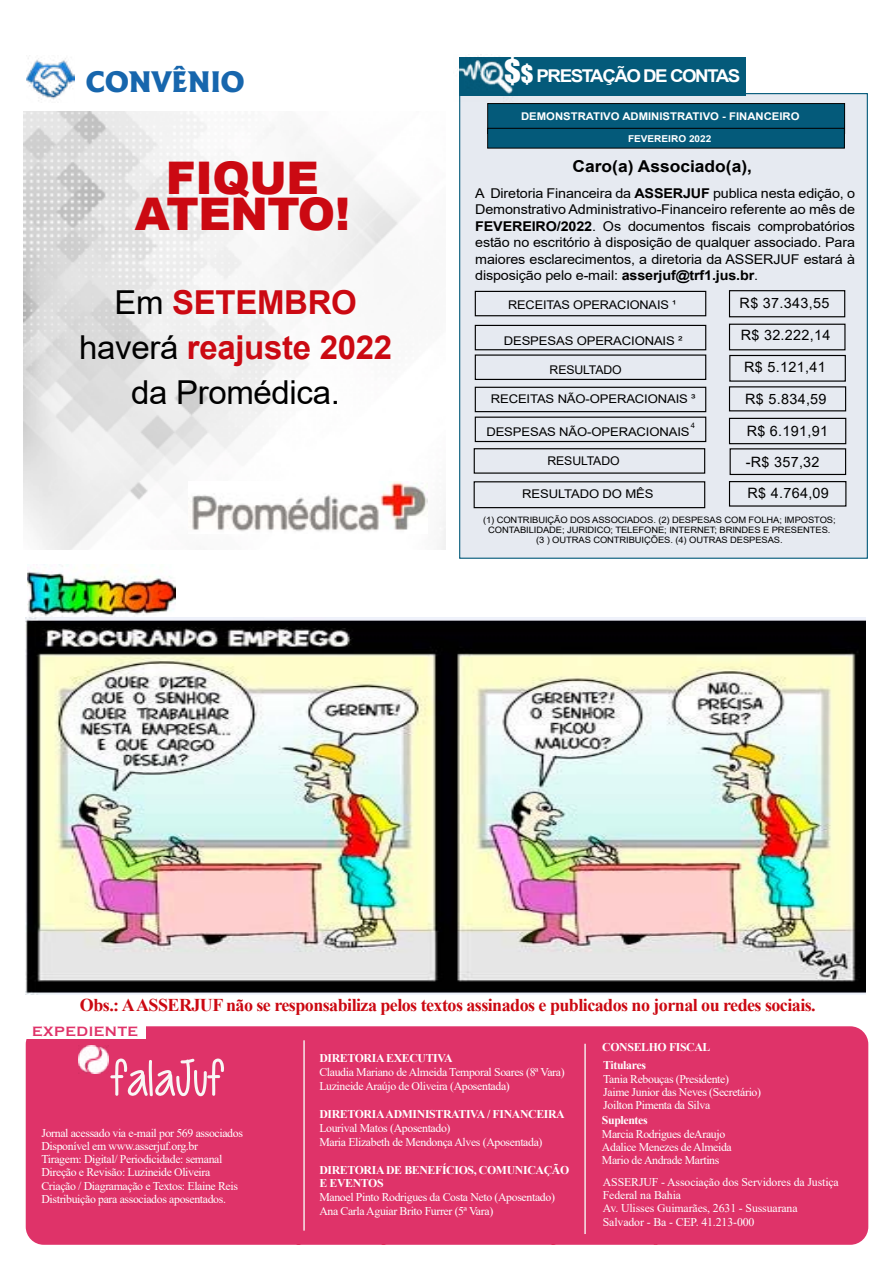
<style>
.page{position:relative;width:893px;height:1263px;background:#fff}
.page>*{position:absolute;margin:0;border:0;box-sizing:border-box;transform-origin:0 0}
.t1{font:50.7px "Cutie Patootie";letter-spacing:-.01em;color:#f8f6f5}
.t2{font:900 45px/36px "Arial";letter-spacing:-.01em;color:#cb0912;text-align:center}
.t3{font:33px/45px "Arial";letter-spacing:-.01em;color:#000;text-align:center}
.t4{font:800 27px "Albertus";letter-spacing:-.01em;color:#1766ad}
.t5{font:700 18px "Times New Roman";letter-spacing:-.03em;color:#cb0912}
.t6{font:700 17.7px "Arial";letter-spacing:-.08em;color:#fff;scale:1.06 1}
.t7{font:700 16.35px "Arial";color:#000;scale:1.06 1}
.t8{font:14.25px/30.8px "Arial";letter-spacing:.02em;color:#000}
.t9{font:700 13.95px "Copperplate Gothic";letter-spacing:.04em;color:#df3369}
.t10{font:13.5px/16.5px "Arial";letter-spacing:-.01em;color:#000;text-align:justify;scale:1.06 1}
.t11{font:12px "Arial";letter-spacing:-.01em;color:#000;scale:1.09 1}
.t12{font:12px "Arial";letter-spacing:-.01em;color:#000;scale:1.06 1}
.t13{font:12px "Arial";letter-spacing:-.01em;color:#000}
.t14{font:11.85px/13.2px "Times New Roman";letter-spacing:-.03em;color:#fff}
.t15{font:700 11.85px/14px "Times New Roman";letter-spacing:-.03em;color:#fff}
.t16{font:11.85px/13.2px "Times New Roman";letter-spacing:-.01em;color:#fff}
.t17{font:700 10.65px "Arial";color:#fff;scale:1.06 1}
.t18{font:700 9.45px "Arial";color:#fff;scale:1.06 1}
.t19{font:8.85px/10.1px "Arial";letter-spacing:-.01em;color:#000;text-align:center;scale:1.06 1}
.t20{font:7.5px "Arial";color:#000}
.s1{font-weight:700;color:#cb0912}
.s2{font-family:"Impact";font-weight:400;font-size:30.3px}
.s3{font-family:"Impact";font-weight:400;font-size:22.65px}
.s4{font-weight:700}
</style>
<div class="page">
<img style="left:26px;top:58px;width:49px;height:43px">
<div style="left:26px;top:1026px;width:842px;height:219px;background:#df3369;border-radius:18px"></div>
<hr style="left:303px;top:1040px;width:2px;height:190px;background:#f8f6f5">
<div style="left:24px;top:1026px;width:121px;height:13px;background:#fff"></div>
<img style="left:79px;top:1045px;width:29px;height:28px">
<hr style="left:584px;top:1044px;width:2px;height:190px;background:#f8f6f5">
<img style="left:27px;top:564px;width:149px;height:54px">
<div style="left:460px;top:94px;width:407px;height:464px;background:#e6eaf1"></div>
<div style="left:488px;top:104px;width:357px;height:30px;background:#045a7a"></div>
<div style="left:487px;top:103px;width:358px;height:31px;border:1px solid #000"></div>
<div style="left:488px;top:128px;width:356px;height:20px;background:#045a7a"></div>
<div style="left:487px;top:128px;width:358px;height:20px;border:1px solid #000"></div>
<div style="left:459px;top:57px;width:287px;height:38px;background:#045a7a"></div>
<div style="left:729px;top:290px;width:116px;height:27px;border:1px solid #000"></div>
<div style="left:729px;top:324px;width:116px;height:26px;border:1px solid #000"></div>
<div style="left:729px;top:418px;width:117px;height:26px;border:1px solid #000"></div>
<div style="left:729px;top:481px;width:117px;height:26px;border:1px solid #000"></div>
<div style="left:474px;top:481px;width:231px;height:27px;border:1px solid #000"></div>
<img style="left:457px;top:56px;width:60px;height:46px">
<div style="left:474px;top:448px;width:231px;height:26px;border:1px solid #000"></div>
<div style="left:729px;top:355px;width:117px;height:27px;border:1px solid #000"></div>
<div style="left:730px;top:448px;width:116px;height:27px;border:1px solid #000"></div>
<div style="left:475px;top:417px;width:231px;height:25px;border:1px solid #000"></div>
<div style="left:475px;top:387px;width:231px;height:25px;border:1px solid #000"></div>
<div style="left:475px;top:354px;width:231px;height:26px;border:1px solid #000"></div>
<div style="left:475px;top:325px;width:231px;height:25px;border:1px solid #000"></div>
<div style="left:475px;top:291px;width:231px;height:25px;border:1px solid #000"></div>
<img style="left:23px;top:111px;width:422px;height:439px">
<img style="left:188px;top:482px;width:239px;height:51px">
<img style="left:26px;top:618px;width:839px;height:376px">
<h3 class="t4" style="left:86px;top:65px;width:161px">CONVÊNIO</h3>
<h2 class="t2" style="left:135px;top:158px;width:217px">FIQUE<br>ATENTO!</h2>
<h3 class="t3" style="left:79px;top:280px;width:314px">Em <span class="s1">SETEMBRO </span>haverá <span class="s1">reajuste 2022 </span>da Promédica.</h3>
<h3 class="t6" style="left:504px;top:63px;width:224px"><span class="s2">$</span><span class="s3">$</span> PRESTAÇÃO DE CONTAS</h3>
<p class="t17" style="left:521px;top:109px;width:264px">DEMONSTRATIVO ADMINISTRATIVO - FINANCEIRO</p>
<p class="t18" style="left:628px;top:132px;width:80px">FEVEREIRO 2022</p>
<h3 class="t7" style="left:573px;top:155px;width:171px">Caro(a) Associado(a),</h3>
<p class="t10" style="left:475px;top:185px;width:360px">A Diretoria Financeira da <span class="s4">ASSERJUF</span> publica nesta edição, o Demonstrativo Administrativo-Financeiro referente ao mês de <span class="s4">FEVEREIRO/2022</span>. Os documentos fiscais comprobatórios estão no escritório à disposição de qualquer associado. Para maiores esclarecimentos, a diretoria da ASSERJUF estará à disposição pelo e-mail: <span class="s4">asserjuf@trf1.jus.br</span>.</p>
<p class="t12" style="left:508px;top:296px;width:160px">RECEITAS OPERACIONAIS ¹</p>
<p class="t11" style="left:504px;top:332px;width:165px">DESPESAS OPERACIONAIS ²</p>
<p class="t13" style="left:550px;top:361px;width:74px">RESULTADO</p>
<p class="t11" style="left:491px;top:390px;width:189px">RECEITAS NÃO-OPERACIONAIS ³</p>
<p class="t20" style="left:691px;top:420px;width:6px">4</p>
<p class="t11" style="left:486px;top:423px;width:188px">DESPESAS NÃO-OPERACIONAIS</p>
<p class="t13" style="left:547px;top:452px;width:74px">RESULTADO</p>
<p class="t11" style="left:522px;top:485px;width:122px">RESULTADO DO MÊS</p>
<p class="t8" style="left:740px;top:287px;width:91px">R$ 37.343,55</p>
<p class="t8" style="left:741px;top:320px;width:91px">R$ 32.222,14</p>
<p class="t8" style="left:744px;top:352px;width:83px">R$ 5.121,41</p>
<p class="t8" style="left:745px;top:383px;width:83px">R$ 5.834,59</p>
<p class="t8" style="left:746px;top:416px;width:85px">R$ 6.191,91 -R$ 357,32<br>R$ 4.764,09</p>
<p class="t19" style="left:483px;top:515px;width:334px">(1) CONTRIBUIÇÃO DOS ASSOCIADOS. (2) DESPESAS COM FOLHA; IMPOSTOS;<br>CONTABILIDADE; JURIDICO; TELEFONE; INTERNET; BRINDES E PRESENTES.<br>(3 ) OUTRAS CONTRIBUIÇÕES. (4) OUTRAS DESPESAS.</p>
<h3 class="t5" style="left:80px;top:992px;width:737px">Obs.: A ASSERJUF não se responsabiliza pelos textos assinados e publicados no jornal ou redes sociais.</h3>
<p class="t9" style="left:32px;top:1023px;width:107px">EXPEDIENTE</p>
<h1 class="t1" style="left:109px;top:1051px;width:115px">falaJuf</h1>
<p class="t14" style="left:41px;top:1126px;width:203px">Jornal acessado via e-mail por 569 associados Disponível em www.asserjuf.org.br<br>Tiragem: Digital/ Periodicidade: semanal Direção e Revisão: Luzineide Oliveira Criação / Diagramação e Textos: Elaine Reis Distribuição para associados aposentados.</p>
<p class="t15" style="left:319px;top:1051px;width:135px">DIRETORIA EXECUTIVA</p>
<p class="t14" style="left:319px;top:1065px;width:247px;line-height:14px">Claudia Mariano de Almeida Temporal Soares (8ª Vara)<br>Luzineide Araújo de Oliveira (Aposentada)</p>
<p class="t15" style="left:319px;top:1107px;width:247px">DIRETORIA ADMINISTRATIVA / FINANCEIRA</p>
<p class="t14" style="left:319px;top:1120px;width:225px;line-height:14px">Lourival Matos (Aposentado)<br>Maria Elizabeth de Mendonça Alves (Aposentada)</p>
<p class="t15" style="left:319px;top:1162px;width:251px">DIRETORIA DE BENEFÍCIOS, COMUNICAÇÃO<br>E EVENTOS</p>
<p class="t14" style="left:319px;top:1190px;width:237px;line-height:14px">Manoel Pinto Rodrigues da Costa Neto (Aposentado)<br>Ana Carla Aguiar Brito Furrer (5ª Vara)</p>
<p class="t15" style="left:602px;top:1040px;width:110px">CONSELHO FISCAL</p>
<p class="t15" style="left:603px;top:1058px;width:44px">Titulares</p>
<p class="t14" style="left:603px;top:1071px;width:159px">Tania Rebouças (Presidente)<br>Jaime Junior das Neves (Secretário)<br>Joilton Pimenta da Silva</p>
<p class="t15" style="left:602px;top:1113px;width:47px">Suplentes</p>
<p class="t14" style="left:602px;top:1127px;width:131px">Marcia Rodrigues deAraujo<br>Adalice Menezes de Almeida<br>Mario de Andrade Martins</p>
<p class="t16" style="left:603px;top:1175px;width:238px">ASSERJUF - Associação dos Servidores da Justiça Federal na Bahia<br>Av. Ulisses Guimarães, 2631 - Sussuarana Salvador - Ba - CEP. 41.213-000</p>
</div>
